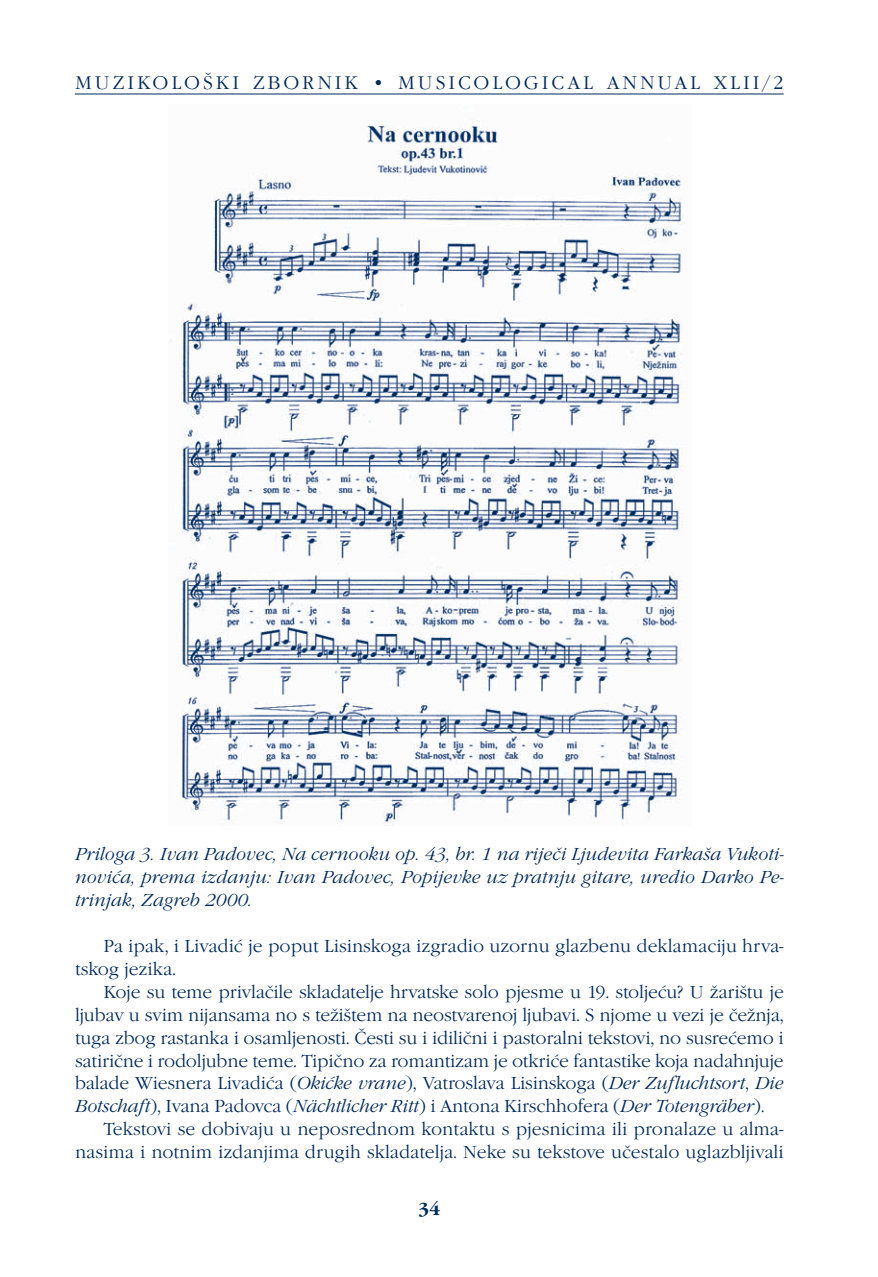
<style>
.page{position:relative;width:878px;height:1277px;background:#fff}
.page>*{position:absolute;margin:0;border:0;box-sizing:border-box;transform-origin:0 0}
.t1{font:19px "Garamond Itc TCE Ligh";letter-spacing:.15em;color:#00295c}
.t2{font:18px "Garamond Itc TCE Ligh";letter-spacing:-.01em;color:#00295c}
.t3{font:18px/22.8px "Garamond Itc TCE Ligh Ital";letter-spacing:-.01em;color:#00295c;text-align:justify}
.t4{font:700 18px "Garamond Itc TCE";color:#00295c}
.s1{font-family:"Garamond Itc TCE Ligh Ital"}
.s2{font-family:"Garamond Itc TCE Ligh"}
</style>
<div class="page">
<svg style="left:75px;top:93px;width:709px;height:733px"></svg>
<p class="t1" style="left:75px;top:75px;width:710px">MUZIKOLOŠKI ZBORNIK • MUSICOLOGICAL ANNUAL XLII/2</p>
<p class="t3" style="left:75px;top:844px;width:710px">Priloga 3. Ivan Padovec, Na cernooku op. 43, br. 1 na riječi Ljudevita Farkaša Vukoti&shy;novića, prema izdanju: Ivan Padovec, Popijevke uz pratnju gitare, uredio Darko Pe&shy;trinjak, Zagreb 2000.</p>
<p class="t2" style="left:103px;top:938px;width:682px">Pa ipak, i Livadić je poput Lisinskoga izgradio uzornu glazbenu deklamaciju hrva-</p>
<p class="t2" style="left:75px;top:961px;width:103px">tskog jezika.</p>
<p class="t2" style="left:103px;top:984px;width:682px">Koje su teme privlačile skladatelje hrvatske solo pjesme u 19. stoljeću? U žarištu je</p>
<p class="t2" style="left:75px;top:1007px;width:710px">ljubav u svim nijansama no s težištem na neostvarenoj ljubavi. S njome u vezi je čežnja,</p>
<p class="t2" style="left:75px;top:1030px;width:710px">tuga zbog rastanka i osamljenosti. Česti su i idilični i pastoralni tekstovi, no susrećemo i</p>
<p class="t2" style="left:75px;top:1052px;width:710px">satirične i rodoljubne teme. Tipično za romantizam je otkriće fantastike koja nadahnjuje</p>
<p class="t2" style="left:75px;top:1075px;width:710px">balade Wiesnera Livadića (<span class="s1">Okićke vrane</span>), Vatroslava Lisinskoga (<span class="s1">Der Zufluchtsort</span>, <span class="s1">Die</span></p>
<p class="t3" style="left:75px;top:1096px;width:691px">Botschaft<span class="s2">), Ivana Padovca (</span>Nächtlicher Ritt<span class="s2">) i Antona Kirschhofera (</span>Der Totengräber<span class="s2">).</span></p>
<p class="t2" style="left:103px;top:1121px;width:682px">Tekstovi se dobivaju u neposrednom kontaktu s pjesnicima ili pronalaze u alma-</p>
<p class="t2" style="left:75px;top:1144px;width:710px">nasima i notnim izdanjima drugih skladatelja. Neke su tekstove učestalo uglazbljivali</p>
<p class="t4" style="left:419px;top:1201px;width:23px">34</p>
</div>
